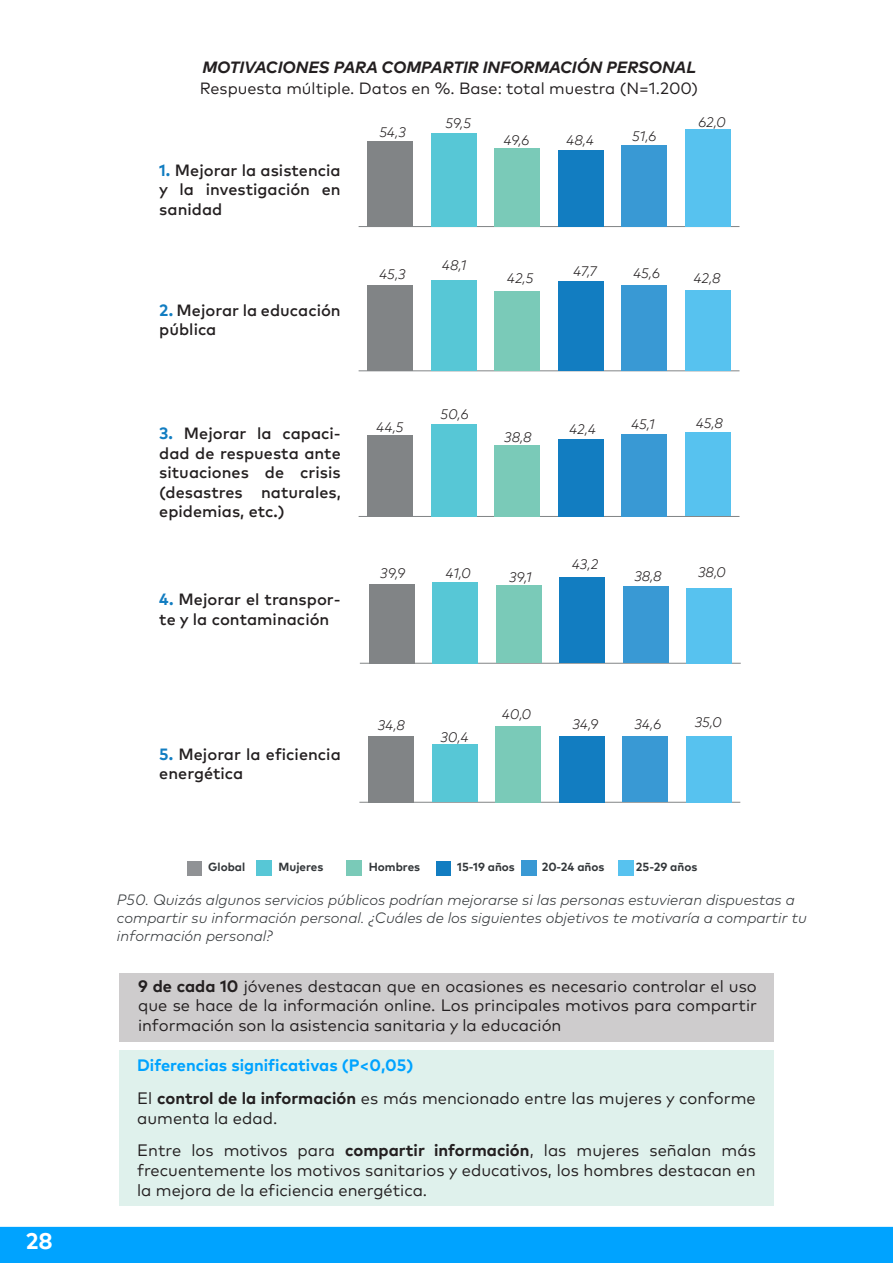
<style>
.page{position:relative;width:893px;height:1263px;background:#fff}
.page>*{position:absolute;margin:0;border:0;box-sizing:border-box;transform-origin:0 0}
.t1{font:700 22.5px "Mark Pro";color:#fff}
.t2{font:16.5px/19.8px "Mark Pro";color:#231f20}
.t3{font:500 16.2px/19.5px "Mark Pro";color:#231f20}
.t4{font:16.2px "Mark Pro";color:#231f20}
.t5{font:italic 700 16.2px "Mark Pro";color:#231f20}
.t6{font:italic 300 15px/18px "Mark Pro";color:#33373a}
.t7{font:italic 300 13.8px "Mark Pro";color:#231f20}
.t8{font:700 11.7px "Mark Pro";color:#33373a}
.s1{font-weight:700;color:#127dc1}
.s2{font-weight:700}
.s3{font-weight:700;color:#00a3ff}
</style>
<div class="page">
<div style="left:0;top:1227px;width:893px;height:36px;background:#00a3ff"></div>
<hr style="left:359px;top:516px;width:380px;height:1px;background:#818486">
<div style="left:367px;top:435px;width:46px;height:81px;background:#818486"></div>
<div style="left:431px;top:424px;width:46px;height:92px;background:#57c7d6"></div>
<div style="left:494px;top:445px;width:46px;height:71px;background:#7acab8"></div>
<div style="left:558px;top:439px;width:46px;height:77px;background:#127dc1"></div>
<div style="left:621px;top:434px;width:46px;height:82px;background:#3999d4"></div>
<div style="left:685px;top:432px;width:46px;height:84px;background:#57c2ef"></div>
<hr style="left:359px;top:226px;width:380px;height:1px;background:#818486">
<div style="left:367px;top:141px;width:46px;height:86px;background:#818486"></div>
<div style="left:431px;top:133px;width:46px;height:94px;background:#57c7d6"></div>
<div style="left:494px;top:148px;width:46px;height:79px;background:#7acab8"></div>
<div style="left:558px;top:150px;width:46px;height:77px;background:#127dc1"></div>
<div style="left:621px;top:145px;width:46px;height:82px;background:#3999d4"></div>
<div style="left:685px;top:129px;width:46px;height:98px;background:#57c2ef"></div>
<hr style="left:359px;top:371px;width:380px;height:1px;background:#818486">
<div style="left:367px;top:286px;width:46px;height:85px;background:#818486"></div>
<div style="left:431px;top:280px;width:46px;height:91px;background:#57c7d6"></div>
<div style="left:494px;top:291px;width:46px;height:80px;background:#7acab8"></div>
<div style="left:558px;top:281px;width:46px;height:90px;background:#127dc1"></div>
<div style="left:621px;top:285px;width:46px;height:86px;background:#3999d4"></div>
<div style="left:685px;top:290px;width:46px;height:81px;background:#57c2ef"></div>
<hr style="left:360px;top:663px;width:381px;height:1px;background:#818486">
<div style="left:369px;top:584px;width:45px;height:79px;background:#818486"></div>
<div style="left:432px;top:582px;width:46px;height:81px;background:#57c7d6"></div>
<div style="left:496px;top:586px;width:45px;height:77px;background:#7acab8"></div>
<div style="left:559px;top:577px;width:46px;height:86px;background:#127dc1"></div>
<div style="left:623px;top:586px;width:45px;height:77px;background:#3999d4"></div>
<div style="left:686px;top:588px;width:46px;height:75px;background:#57c2ef"></div>
<hr style="left:359px;top:802px;width:381px;height:1px;background:#818486">
<div style="left:368px;top:736px;width:46px;height:66px;background:#818486"></div>
<div style="left:432px;top:744px;width:45px;height:58px;background:#57c7d6"></div>
<div style="left:495px;top:726px;width:46px;height:76px;background:#7acab8"></div>
<div style="left:559px;top:736px;width:45px;height:66px;background:#127dc1"></div>
<div style="left:622px;top:736px;width:46px;height:66px;background:#3999d4"></div>
<div style="left:686px;top:736px;width:45px;height:66px;background:#57c2ef"></div>
<div style="left:188px;top:861px;width:14px;height:14px;background:#909295"></div>
<div style="left:256px;top:860px;width:15px;height:16px;background:#57c7d6"></div>
<div style="left:346px;top:860px;width:16px;height:16px;background:#7acab8"></div>
<div style="left:436px;top:861px;width:15px;height:14px;background:#127dc1"></div>
<div style="left:521px;top:860px;width:16px;height:16px;background:#3999d4"></div>
<div style="left:618px;top:860px;width:16px;height:16px;background:#57c2ef"></div>
<div style="left:119px;top:1050px;width:655px;height:156px;background:#dff1ec"></div>
<div style="left:119px;top:973px;width:655px;height:68px;background:#cecccd"></div>
<h1 class="t1" style="left:26px;top:1224px;width:28px">28</h1>
<p class="t5" style="left:202px;top:55px;width:495px">MOTIVACIONES PARA COMPARTIR INFORMACIÓN PERSONAL</p>
<p class="t4" style="left:200px;top:77px;width:500px">Respuesta múltiple. Datos en %. Base: total muestra (N=1.200)</p>
<p class="t3" style="left:159px;top:159px;width:183px;text-align:justify"><span class="s1">1.</span> Mejorar la asistencia y la investigación en sanidad</p>
<p class="t3" style="left:159px;top:299px;width:183px"><span class="s1">2.</span> Mejorar la educación pública</p>
<p class="t3" style="left:159px;top:422px;width:183px;text-align:justify"><span class="s1">3.</span> Mejorar la capaci&shy;dad de respuesta ante situaciones de crisis (desastres naturales, epidemias, etc.)</p>
<p class="t3" style="left:159px;top:588px;width:183px"><span class="s1">4.</span> Mejorar el transpor&shy;te y la contaminación</p>
<p class="t3" style="left:159px;top:743px;width:183px"><span class="s1">5.</span> Mejorar la eficiencia energética</p>
<p class="t7" style="left:379px;top:122px;width:28px">54,3</p>
<p class="t7" style="left:445px;top:113px;width:27px">59,5</p>
<p class="t7" style="left:504px;top:130px;width:27px">49,6</p>
<p class="t7" style="left:566px;top:130px;width:29px">48,4</p>
<p class="t7" style="left:632px;top:126px;width:26px">51,6</p>
<p class="t7" style="left:698px;top:112px;width:29px">62,0</p>
<p class="t7" style="left:379px;top:264px;width:28px">45,3</p>
<p class="t7" style="left:442px;top:255px;width:25px">48,1</p>
<p class="t7" style="left:507px;top:268px;width:28px">42,5</p>
<p class="t7" style="left:574px;top:260px;width:25px">47,7</p>
<p class="t7" style="left:633px;top:263px;width:28px">45,6</p>
<p class="t7" style="left:694px;top:268px;width:28px">42,8</p>
<p class="t7" style="left:377px;top:416px;width:29px">44,5</p>
<p class="t7" style="left:441px;top:404px;width:29px">50,6</p>
<p class="t7" style="left:504px;top:427px;width:29px">38,8</p>
<p class="t7" style="left:569px;top:419px;width:28px">42,4</p>
<p class="t7" style="left:631px;top:414px;width:25px">45,1</p>
<p class="t7" style="left:696px;top:413px;width:28px">45,8</p>
<p class="t7" style="left:380px;top:563px;width:26px">39,9</p>
<p class="t7" style="left:446px;top:563px;width:26px">41,0</p>
<p class="t7" style="left:509px;top:566px;width:24px">39,1</p>
<p class="t7" style="left:572px;top:554px;width:27px">43,2</p>
<p class="t7" style="left:634px;top:566px;width:29px">38,8</p>
<p class="t7" style="left:698px;top:562px;width:29px">38,0</p>
<p class="t7" style="left:378px;top:714px;width:29px">34,8</p>
<p class="t7" style="left:440px;top:727px;width:30px">30,4</p>
<p class="t7" style="left:502px;top:704px;width:31px">40,0</p>
<p class="t7" style="left:572px;top:713px;width:27px">34,9</p>
<p class="t7" style="left:635px;top:713px;width:28px">34,6</p>
<p class="t7" style="left:695px;top:712px;width:29px">35,0</p>
<p class="t8" style="left:208px;top:858px;width:38px">Global</p>
<p class="t8" style="left:279px;top:858px;width:46px">Mujeres</p>
<p class="t8" style="left:369px;top:858px;width:53px">Hombres</p>
<p class="t8" style="left:457px;top:858px;width:59px">15-19 años</p>
<p class="t8" style="left:542px;top:858px;width:64px">20-24 años</p>
<p class="t8" style="left:636px;top:858px;width:63px">25-29 años</p>
<p class="t6" style="left:117px;top:889px;width:692px">P50. Quizás algunos servicios públicos podrían mejorarse si las personas estuvieran dispuestas a compartir su información personal. ¿Cuáles de los siguientes objetivos te motivaría a compartir tu información personal?</p>
<p class="t2" style="left:138px;top:974px;width:620px;text-align:justify"><span class="s2">9 de cada 10</span> jóvenes destacan que en ocasiones es necesario controlar el uso que se hace de la información online. Los principales motivos para compartir información son la asistencia sanitaria y la educación</p>
<p class="t2" style="left:137px;top:1048px;width:620px;line-height:32.5px"><span class="s3">Diferencias significativas (P&lt;0,05)<br></span>El <span class="s2">control de la información</span> es más mencionado entre las mujeres y conforme</p>
<p class="t2" style="left:137px;top:1100px;width:620px;line-height:32.5px">aumenta la edad.<br>Entre los motivos para <span class="s2">compartir información</span>, las mujeres señalan más</p>
<p class="t2" style="left:137px;top:1159px;width:620px">frecuentemente los motivos sanitarios y educativos, los hombres destacan en la mejora de la eficiencia energética.</p>
</div>
